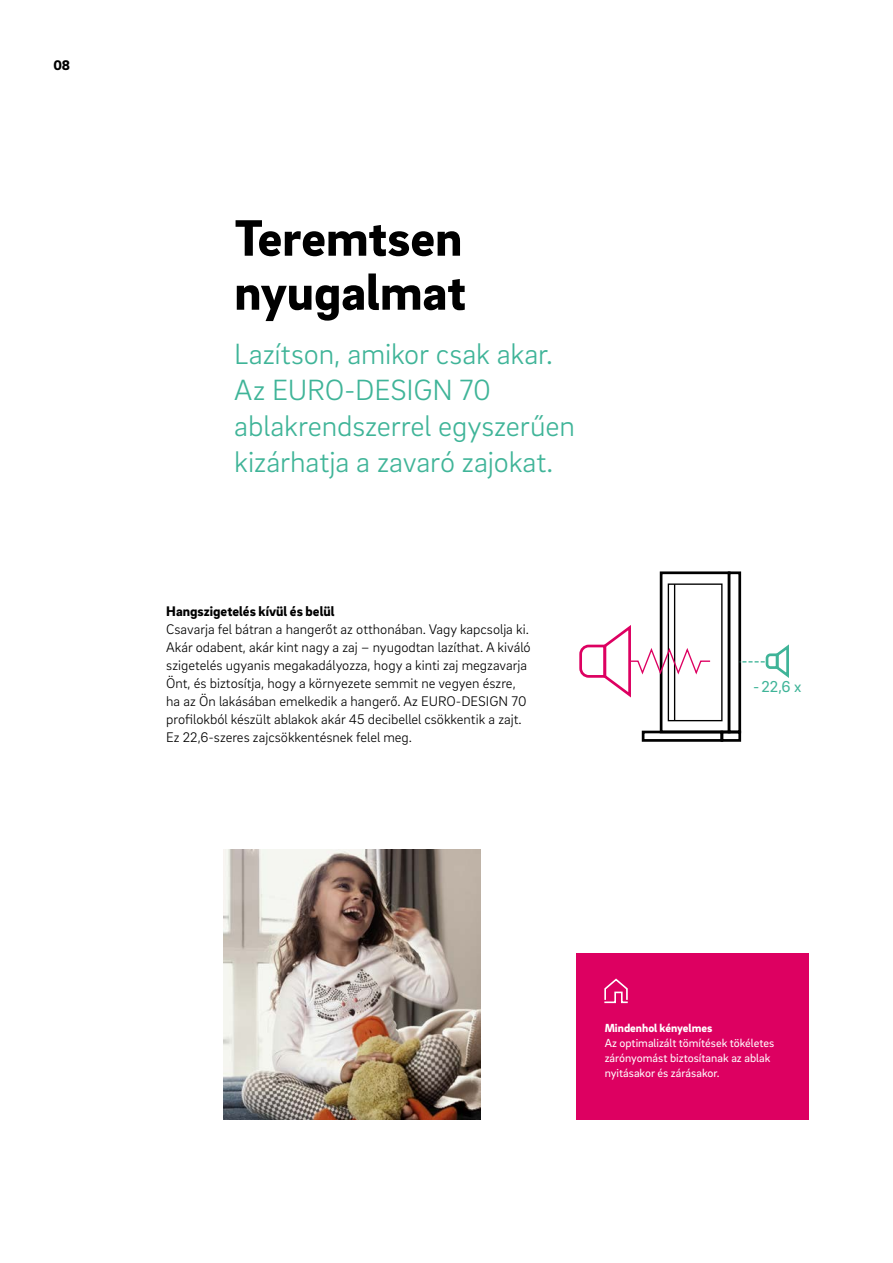
<style>
.page{position:relative;width:893px;height:1263px;background:#fff}
.page>*{position:absolute;margin:0;border:0;box-sizing:border-box;transform-origin:0 0}
._01__Headline_-_35pt{font:900 52.5px/54px "Brix Sans";color:#000}
._11__Highlighter_-_2{font:300 30px/36px "Brix Sans";letter-spacing:-.005em;color:#3fb498}
.t1{font:16.2px "Brix Sans";color:#3fb498}
._16__Body_text_-_9_5{font:300 14.25px/18px "Brix Sans";color:#000}
._14__Body_subline{font:900 14.25px "Brix Sans";color:#000}
.MP__Page_numbers_-_9{font:900 14.25px "Brix Sans";color:#000}
._42__Info_box_-_body{font:12px/15px "Brix Sans";color:#fff}
._42__Info_box_-_head{font:900 12px "Brix Sans";color:#fff}
</style>
<div class="page">
<img style="left:223px;top:850px;width:257px;height:270px">
<div style="left:660px;top:571px;width:70px;height:162px;border:3px solid #000"></div>
<div style="left:668px;top:583px;width:54px;height:138px;border:1px solid #000"></div>
<div style="left:728px;top:571px;width:13px;height:162px;border:3px solid #000"></div>
<hr style="left:674px;top:584px;width:1px;height:137px;background:#000">
<div style="left:642px;top:731px;width:81px;height:11px;border:3px solid #000"></div>
<div style="left:720px;top:731px;width:21px;height:11px;border:3px solid #000"></div>
<svg style="left:740px;top:642px;width:49px;height:39px"></svg>
<svg style="left:579px;top:622px;width:132px;height:78px"></svg>
<div style="left:577px;top:953px;width:232px;height:167px;background:#dd0061"></div>
<svg style="left:604px;top:978px;width:24px;height:26px"></svg>
<p class="MP__Page_numbers_-_9" style="left:53px;top:56px;width:18px">08</p>
<p class="_01__Headline_-_35pt" style="left:234px;top:208px;width:233px">Teremtsen nyugalmat</p>
<p class="_11__Highlighter_-_2" style="left:234px;top:334px;width:342px">Lazítson, amikor csak akar.<br>Az EURO-DESIGN 70 ablakrendszerrel egyszerűen kizárhatja a zavaró zajokat.</p>
<p class="_14__Body_subline" style="left:166px;top:601px;width:170px">Hangszigetelés kívül és belül</p>
<p class="_16__Body_text_-_9_5" style="left:166px;top:619px;width:366px">Csavarja fel bátran a hangerőt az otthonában. Vagy kapcsolja ki.<br>Akár odabent, akár kint nagy a zaj – nyugodtan lazíthat. A kiváló szigetelés ugyanis megakadályozza, hogy a kinti zaj megzavarja Önt, és biztosítja, hogy a környezete semmit ne vegyen észre, ha az Ön lakásában emelkedik a hangerő. Az EURO-DESIGN 70 profilokból készült ablakok akár 45 decibellel csökkentik a zajt.<br>Ez 22,6-szeres zajcsökkentésnek felel meg.</p>
<p class="t1" style="left:753px;top:676px;width:50px">- 22,6 x</p>
<p class="_42__Info_box_-_head" style="left:605px;top:1020px;width:109px">Mindenhol kényelmes</p>
<p class="_42__Info_box_-_body" style="left:605px;top:1035px;width:171px">Az optimalizált tömítések tökéletes zárónyomást biztosítanak az ablak nyitásakor és zárásakor.</p>
</div>
